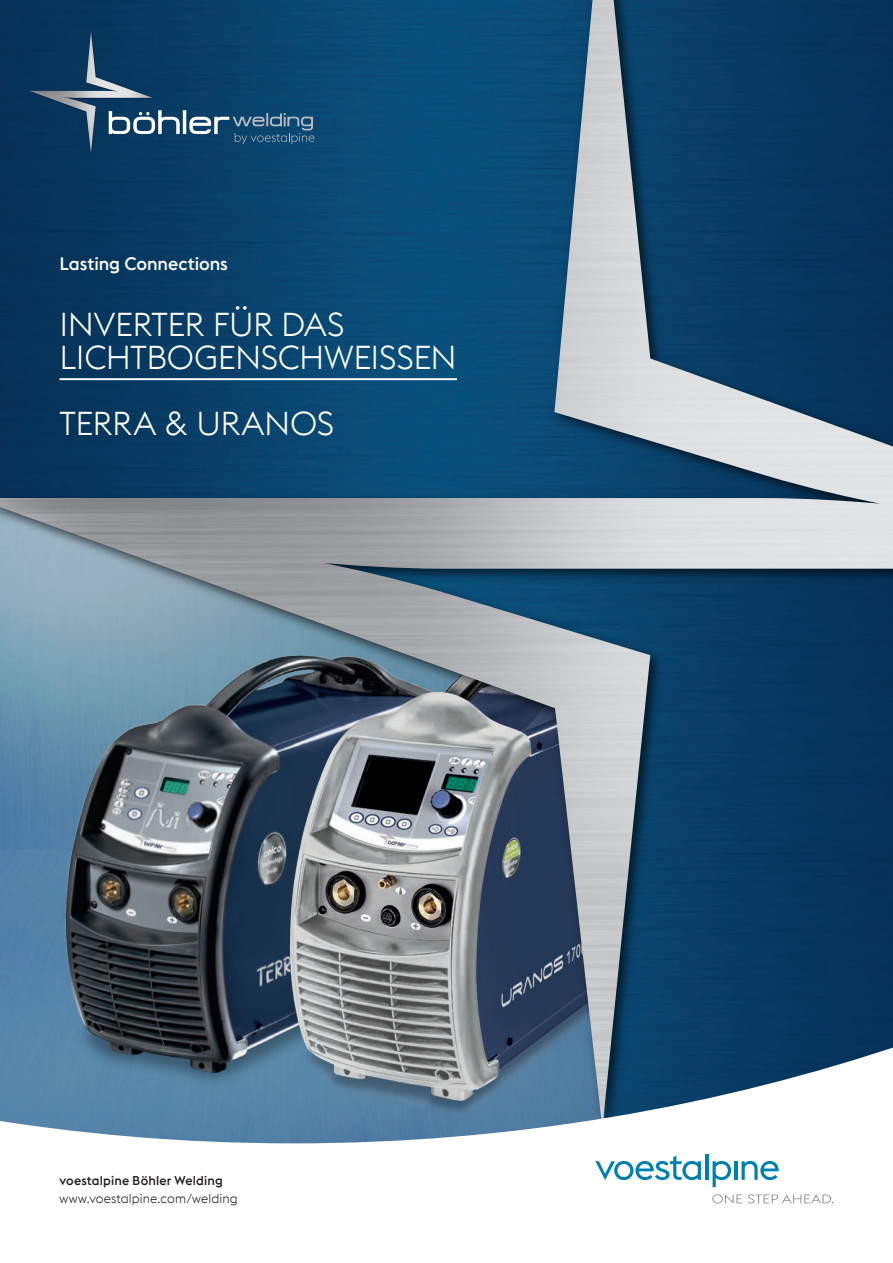
<style>
.page{position:relative;width:893px;height:1263px;background:#fff}
.page>*{position:absolute;margin:0;border:0;box-sizing:border-box;transform-origin:0 0}
.C__HL-1{font:300 33px/33px "voestalpine";letter-spacing:-.01em;color:#fff}
.C__Subhead{font:500 18px "voestalpine";letter-spacing:-.005em;color:#fff}
.Webadresse{font:300 12.75px "voestalpine";letter-spacing:.01em;color:#231f20}
.Companyname{font:500 12.75px "voestalpine";letter-spacing:.01em;color:#231f20}
</style>
<div class="page">
<img style="left:0;top:0;width:893px;height:1042px">
<svg style="left:0;top:1042px;width:893px;height:162px"></svg>
<svg style="left:595px;top:1156px;width:106px;height:24px"></svg>
<hr style="left:705px;top:1154px;width:3px;height:26px;background:#007fb1">
<svg style="left:713px;top:1161px;width:18px;height:26px"></svg>
<hr style="left:734px;top:1161px;width:3px;height:19px;background:#007fb1">
<svg style="left:741px;top:1161px;width:38px;height:19px"></svg>
<svg style="left:712px;top:1194px;width:30px;height:9px"></svg>
<svg style="left:748px;top:1194px;width:85px;height:9px"></svg>
<hr style="left:60px;top:378px;width:397px;height:2px;background:#fff">
<p class="C__Subhead" style="left:60px;top:252px;width:170px">Lasting Connections</p>
<p class="C__HL-1" style="left:60px;top:308px;width:399px">INVERTER FÜR DAS<br>LICHTBOGENSCHWEISSEN</p>
<p class="C__HL-1" style="left:60px;top:407px;width:276px">TERRA &amp; URANOS</p>
<p class="Companyname" style="left:60px;top:1173px;width:165px">voestalpine Böhler Welding</p>
<p class="Webadresse" style="left:60px;top:1191px;width:180px">www.voestalpine.com/welding</p>
</div>
